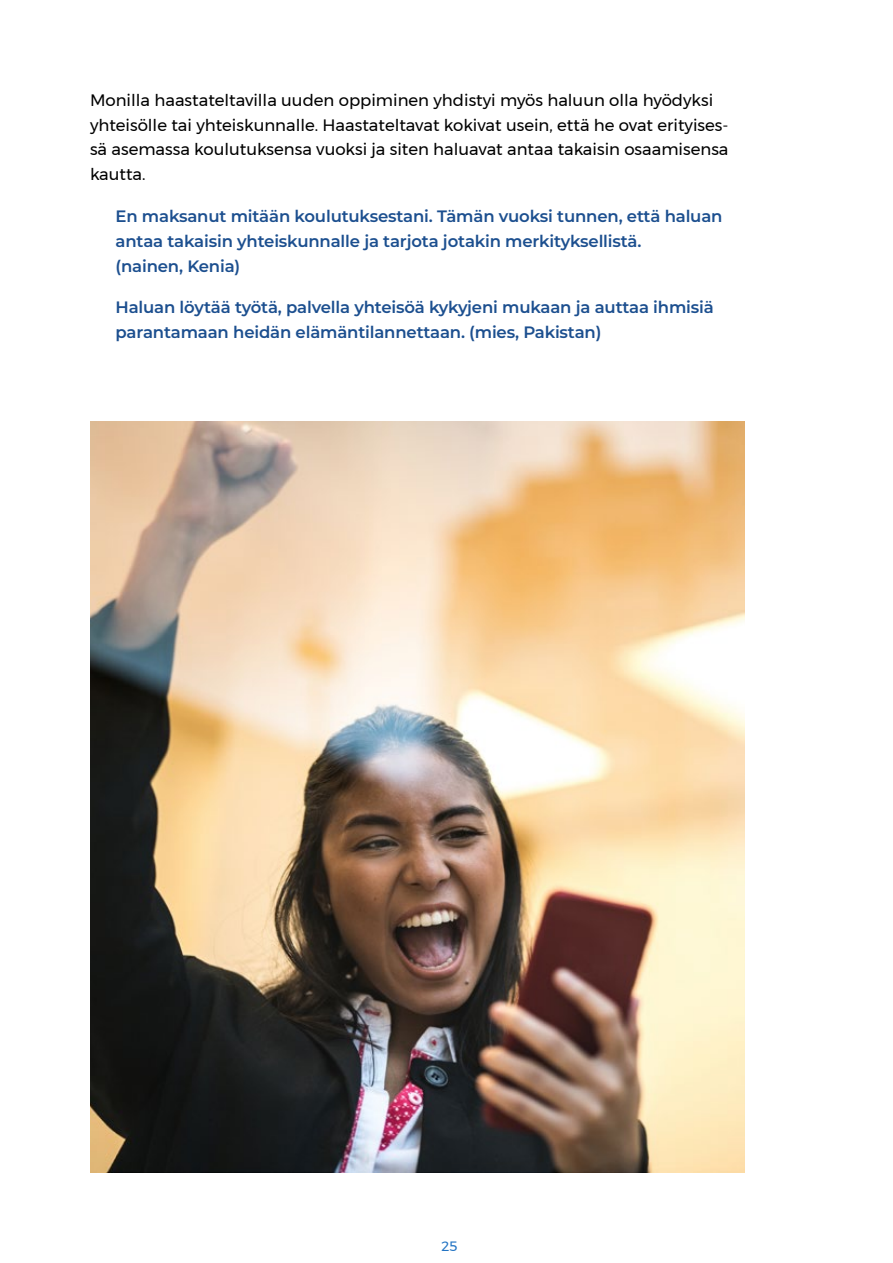
<style>
.page{position:relative;width:893px;height:1263px;background:#fff}
.page>*{position:absolute;margin:0;border:0;box-sizing:border-box;transform-origin:0 0}
.lainaus_11-_sininen{font:600 16.5px/24.8px "Montserrat";letter-spacing:-.01em;color:#1c4f8f}
.Leipäteksti_11{font:16.5px/24.8px "Montserrat";color:#000}
.t1{font:13.5px "Montserrat";color:#2374c3}
</style>
<div class="page">
<img style="left:90px;top:421px;width:654px;height:752px">
<p class="Leipäteksti_11" style="left:90px;top:88px;width:640px">Monilla haastateltavilla uuden oppiminen yhdistyi myös haluun olla hyödyksi yhteisölle tai yhteiskunnalle. Haastateltavat kokivat usein, että he ovat erityises&shy;sä asemassa koulutuksensa vuoksi ja siten haluavat antaa takaisin osaamisensa kautta.</p>
<p class="lainaus_11-_sininen" style="left:116px;top:203px;width:608px">En maksanut mitään koulutuksestani. Tämän vuoksi tunnen, että haluan antaa takaisin yhteiskunnalle ja tarjota jotakin merkityksellistä.<br>(nainen, Kenia)</p>
<p class="lainaus_11-_sininen" style="left:116px;top:294px;width:600px">Haluan löytää työtä, palvella yhteisöä kykyjeni mukaan ja auttaa ihmisiä parantamaan heidän elämäntilannettaan. (mies, Pakistan)</p>
<p class="t1" style="left:441px;top:1235px;width:18px">25</p>
</div>
